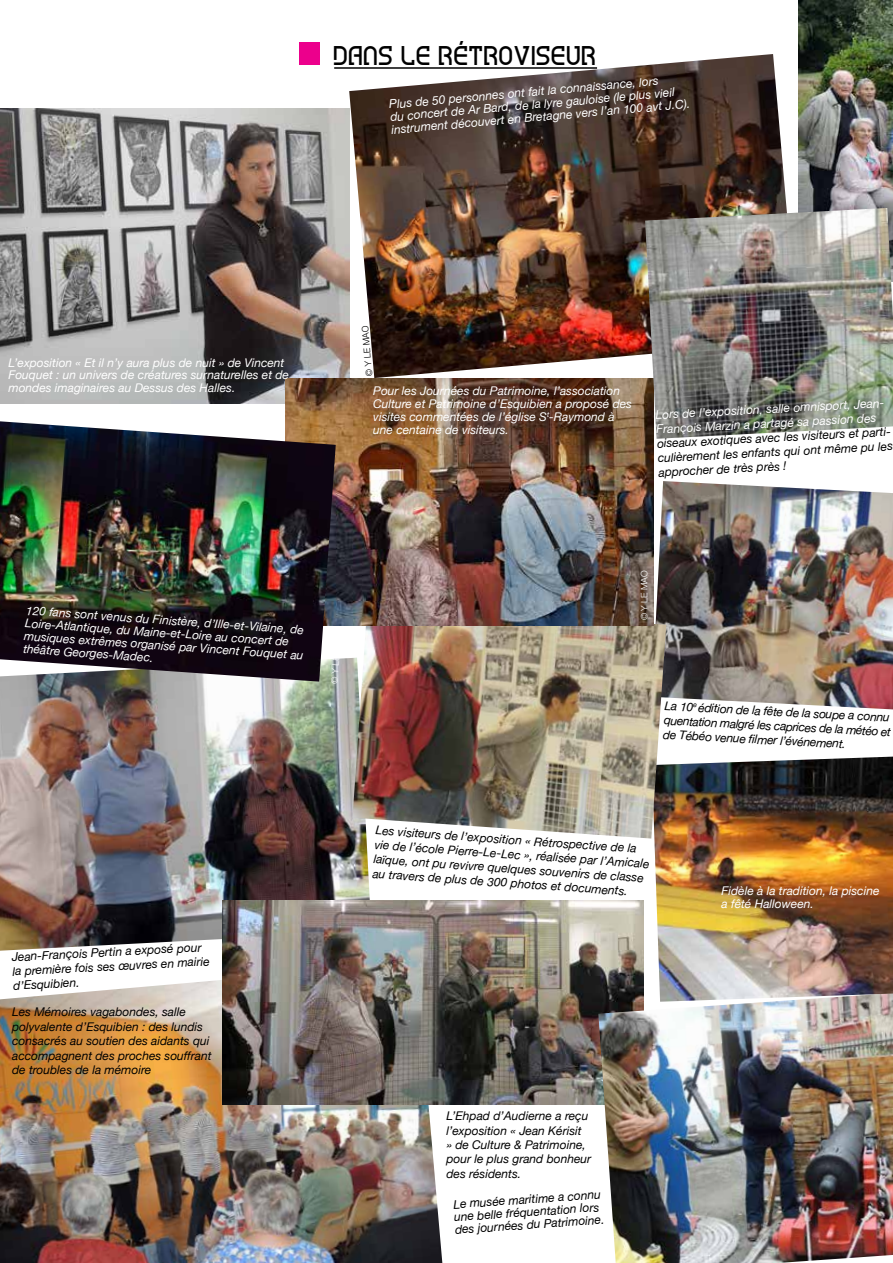
<style>
.page{position:relative;width:893px;height:1263px;background:#fff}
.page>*{position:absolute;margin:0;border:0;box-sizing:border-box;transform-origin:0 0}
.t1{font:30px "hemigraphy";color:#000}
.t2{font:italic 12px/14.4px "Helvetica Neue";color:#000}
.t3{font:italic 12px/12.8px "Helvetica Neue";color:#fff}
.t4{font:300 9px "Helvetica Neue";letter-spacing:.055em;color:#fff}
.t5{font:300 9px "Helvetica Neue";color:#000}
</style>
<div class="page">
<img style="left:0;top:658px;width:370px;height:293px">
<hr style="left:334px;top:67px;width:263px;height:2px;background:#000">
<div style="left:300px;top:43px;width:20px;height:22px;background:#ec008c"></div>
<img style="left:0;top:108px;width:349px;height:296px">
<img style="left:0;top:980px;width:442px;height:283px">
<img style="left:222px;top:900px;width:421px;height:205px">
<img style="left:598px;top:993px;width:295px;height:270px">
<img style="left:656px;top:481px;width:237px;height:228px">
<img style="left:798px;top:0;width:95px;height:208px">
<img style="left:652px;top:757px;width:241px;height:245px">
<img style="left:352px;top:604px;width:314px;height:234px">
<img style="left:286px;top:378px;width:368px;height:248px">
<img style="left:349px;top:54px;width:438px;height:324px">
<img style="left:0;top:421px;width:336px;height:261px">
<img style="left:645px;top:208px;width:248px;height:231px">
<h1 class="t1" style="left:334px;top:41px;width:264px">DANS LE RÉTROVISEUR</h1>
<p class="t3" style="left:389px;top:98px;width:301px;rotate:-5deg">Plus de 50 personnes ont fait la connaissance, lors<br>du concert de ArBard, de la lyre gauloise (le plus vieil instrument découvert en Bretagne vers l’an 100 avt J.C).</p>
<p class="t3" style="left:9px;top:356px;width:282px">L’exposition « Et il n’y aura plus de nuit » de Vincent<br>Fouquet : un univers de créatures surnaturelles et de mondes imaginaires au Dessus des Halles.</p>
<p class="t5" style="left:364px;top:376px;width:52px;rotate:-95deg">©YLEMAO</p>
<p class="t3" style="left:373px;top:385px;width:260px">Pour les Journées du Patrimoine, l’association Culture et Patrimoine d’Esquibien a proposé des visites commentées de l’église S<sup>t</sup>-Raymond à une centaine de visiteurs.</p>
<p class="t3" style="left:655px;top:407px;width:238px;line-height:14.4px;rotate:-3deg">Lors de l’exposition, salle omnisport, Jean-<br>François Marzin a partagé sa passion des</p>
<p class="t2" style="left:657px;top:436px;width:243px;rotate:-3deg">oiseaux exotiques avec les visiteurs et parti&shy;culièrement les enfants qui ont même pu les approcherde très près !</p>
<p class="t3" style="left:27px;top:597px;width:283px;line-height:25.5px;rotate:4deg">120 fans sont venus du Finistère, d’Ille-et-Vilaine, de musiques extrêmes organisé parVincent F ouq uet au</p>
<p class="t3" style="left:26px;top:610px;width:267px;line-height:25.5px;rotate:4deg">Loire-Atlantique, du Maine-et-Loire au concert de théâtre G</p>
<p class="t3" style="left:73px;top:645px;width:82px;rotate:4deg">eorges-Madec.</p>
<p class="t4" style="left:329px;top:683px;width:52px;rotate:-86deg">©YLEMAO</p>
<p class="t2" style="left:11px;top:949px;width:200px;rotate:-3deg">Jean-François Pertin a exposé pour la première fois ses œuvres en mairie d’Esquibien.</p>
<p class="t2" style="left:12px;top:1005px;width:201px">Les Mémoires vagabondes, salle polyvalente d’Esquibien : des lundis consacrés au soutien des aidants qui accompagnent des proches souffrant de troubles de la mémoire</p>
<p class="t4" style="left:639px;top:620px;width:52px;rotate:-90deg">©YLEMAO</p>
<p class="t2" style="left:665px;top:698px;width:229px;text-align:justify;rotate:3deg">La 10<sup>e</sup> édition de la fête de la soupe a connu quentation malgré les caprices de la météo et de Tébéo venue fi lmerl’événement.</p>
<p class="t2" style="left:376px;top:823px;width:278px;rotate:4deg">Les visiteurs de l’exposition « Rétrospective de la vie de l’école Pierre-Le-Lec », réalisée parl’Amicale laïque, ont pu revivre quelques souvenirs de classe au travers de plus de 300 photos et documents.</p>
<p class="t3" style="left:722px;top:884px;width:159px">Fidèle à la tradition, la piscine a fêté Halloween.</p>
<p class="t2" style="left:446px;top:1108px;width:147px">L’Ehpad d’Audierne a reçu l’exposition « Jean Kérisit<br>» de Culture &amp; Patrimoine, pour le plus grand bonheur des résidents.</p>
<p class="t2" style="left:453px;top:1198px;width:151px;line-height:12.8px;rotate:-4deg">Le musée maritime a connu une belle fréquentation lors des journées du Patrimoine.</p>
</div>
